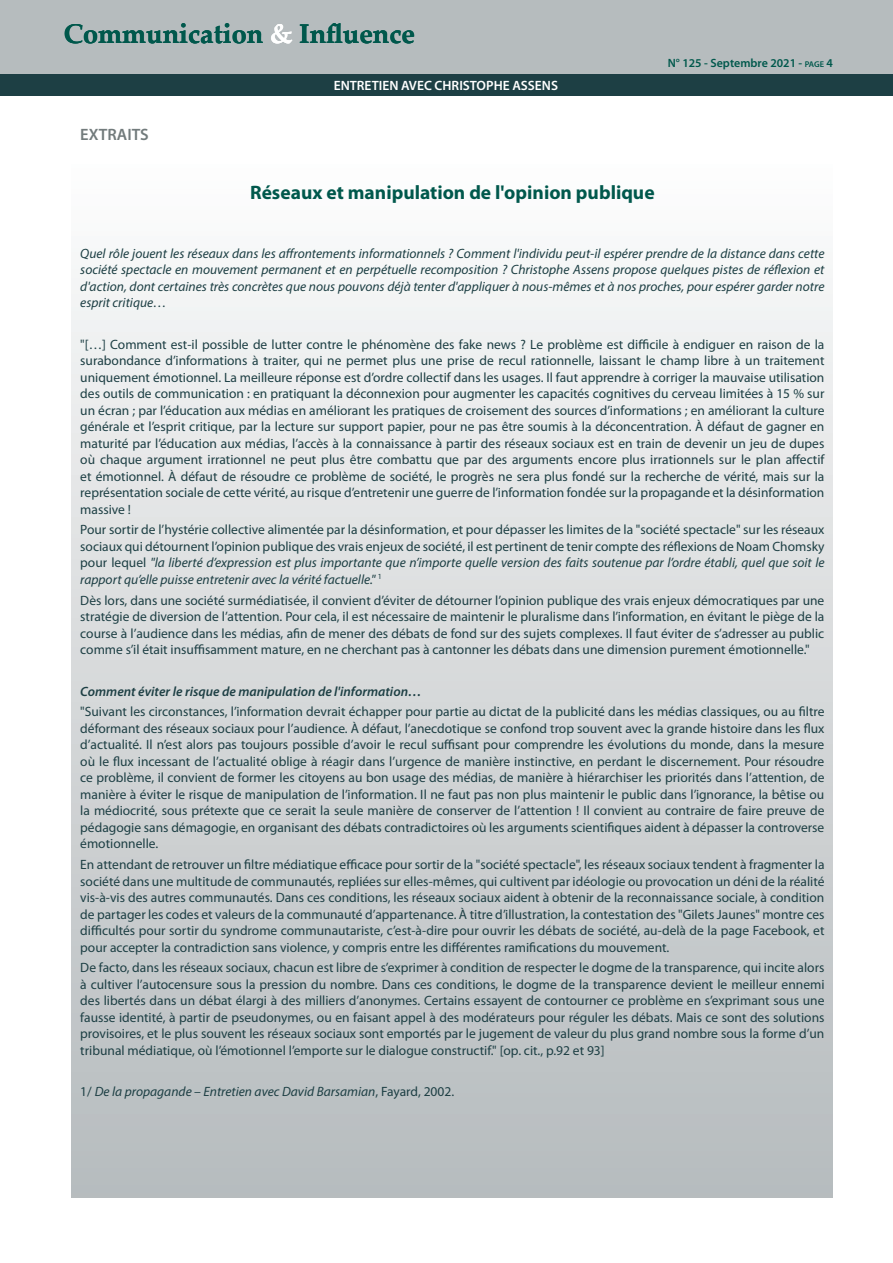
<style>
.page{position:relative;width:893px;height:1263px;background:#fff}
.page>*{position:absolute;margin:0;border:0;box-sizing:border-box;transform-origin:0 0}
.t1{font:700 27px "Palatino Linotype";color:#00584c}
.Titre_article_P1-4{font:700 19.5px "Myriad Pro";color:#00584c}
.Titre_colonnes{font:600 16.5px "Myriad Pro";color:#727b7c}
.Style_de_paragraphe{font:13.5px/16.5px "Myriad Pro";color:#1d3f44;text-align:justify}
.Style_de_paragraphe-2{font:italic 13.5px/16.5px "Myriad Pro";color:#1d3f44;text-align:justify}
.Style_de_paragraphe-3{font:italic 600 13.5px "Myriad Pro";color:#1d3f44}
.t2{font:600 13.5px "Myriad Pro";color:#fff}
.t3{font:600 12px "Myriad Pro";color:#00584c}
.s1{color:#fff}
.s2{font-size:8.4px}
.s3{font-style:italic}
.s4{font-style:normal}
</style>
<div class="page">
<div style="left:0;top:0;width:893px;height:74px;background:#b6bcbe"></div>
<div style="left:0;top:74px;width:893px;height:22px;background:#1d3f44"></div>
<div style="left:72px;top:125px;width:761px;height:1072px;background:linear-gradient(to bottom,#fff,#b4b9bc)"></div>
<p class="t1" style="left:64px;top:14px;width:353px">Communication <span class="s1">&amp;</span> Influence</p>
<p class="Titre_colonnes" style="left:80px;top:124px;width:70px">EXTRAITS</p>
<p class="t2" style="left:334px;top:77px;width:226px">ENTRETIEN AVEC CHRISTOPHE ASSENS</p>
<p class="t3" style="left:668px;top:55px;width:167px">N° 125 - Septembre 2021 - <span class="s2">page</span> 4</p>
<p class="Titre_article_P1-4" style="left:250px;top:180px;width:406px">Réseaux et manipulation de l'opinion publique</p>
<p class="Style_de_paragraphe-2" style="left:80px;top:245px;width:746px">Quel rôle jouent les réseaux dans les affrontements informationnels ? Comment l'individu peut-il espérer prendre de la distance dans cette société spectacle en mouvement permanent et en perpétuelle recomposition ? Christophe Assens propose quelques pistes de réflexion et d'action, dont certaines très concrètes que nous pouvons déjà tenter d'appliquer à nous-mêmes et à nos proches, pour espérer garder notre esprit critique…</p>
<p class="Style_de_paragraphe" style="left:80px;top:336px;width:746px">"[…] Comment est-il possible de lutter contre le phénomène des fake news ? Le problème est difficile à endiguer en raison de la surabondance d’informations à traiter, qui ne permet plus une prise de recul rationnelle, laissant le champ libre à un traitement uniquement émotionnel. La meilleure réponse est d’ordre collectif dans les usages. Il faut apprendre à corriger la mauvaise utilisation des outils de communication : en pratiquant la déconnexion pour augmenter les capacités cognitives du cerveau limitées à 15 % sur un écran ; par l’éducation aux médias en améliorant les pratiques de croisement des sources d’informations ; en améliorant la culture générale et l’esprit critique, par la lecture sur support papier, pour ne pas être soumis à la déconcentration. À défaut de gagner en maturité par l’éducation aux médias, l’accès à la connaissance à partir des réseaux sociaux est en train de devenir un jeu de dupes où chaque argument irrationnel ne peut plus être combattu que par des arguments encore plus irrationnels sur le plan affectif et émotionnel. À défaut de résoudre ce problème de société, le progrès ne sera plus fondé sur la recherche de vérité, mais sur la représentation sociale de cette vérité, au risque d’entretenir une guerre de l’information fondée sur la propagande et la désinformation massive !</p>
<p class="Style_de_paragraphe" style="left:80px;top:521px;width:746px">Pour sortir de l’hystérie collective alimentée par la désinformation, et pour dépasser les limites de la "société spectacle" sur les réseaux sociaux qui détournent l’opinion publique des vrais enjeux de société, il est pertinent de tenir compte des réflexions de Noam Chomsky pour lequel <span class="s3">"la liberté d’expression est plus importante que n’importe quelle version des faits soutenue par l’ordre établi, quel que soit le rapport qu’elle puisse entretenir avec la vérité factuelle."</span> <sup>1</sup></p>
<p class="Style_de_paragraphe" style="left:80px;top:592px;width:746px">Dès lors, dans une société surmédiatisée, il convient d’éviter de détourner l’opinion publique des vrais enjeux démocratiques par une stratégie de diversion de l’attention. Pour cela, il est nécessaire de maintenir le pluralisme dans l’information, en évitant le piège de la course à l’audience dans les médias, afin de mener des débats de fond sur des sujets complexes. Il faut éviter de s’adresser au public comme s’il était insuffisamment mature, en ne cherchant pas à cantonner les débats dans une dimension purement émotionnelle."</p>
<p class="Style_de_paragraphe-3" style="left:80px;top:682px;width:343px">Comment éviter le risque de manipulation de l'information…</p>
<p class="Style_de_paragraphe" style="left:80px;top:703px;width:746px">"Suivant les circonstances, l’information devrait échapper pour partie au dictat de la publicité dans les médias classiques, ou au filtre déformant des réseaux sociaux pour l’audience. À défaut, l’anecdotique se confond trop souvent avec la grande histoire dans les flux d’actualité. Il n’est alors pas toujours possible d’avoir le recul suffisant pour comprendre les évolutions du monde, dans la mesure où le flux incessant de l’actualité oblige à réagir dans l’urgence de manière instinctive, en perdant le discernement. Pour résoudre ce problème, il convient de former les citoyens au bon usage des médias, de manière à hiérarchiser les priorités dans l’attention, de manière à éviter le risque de manipulation de l’information. Il ne faut pas non plus maintenir le public dans l’ignorance, la bêtise ou la médiocrité, sous prétexte que ce serait la seule manière de conserver de l’attention ! Il convient au contraire de faire preuve de pédagogie sans démagogie, en organisant des débats contradictoires où les arguments scientifiques aident à dépasser la controverse émotionnelle.</p>
<p class="Style_de_paragraphe" style="left:80px;top:856px;width:746px">En attendant de retrouver un filtre médiatique efficace pour sortir de la "société spectacle", les réseaux sociaux tendent à fragmenter la société dans une multitude de communautés, repliées sur elles-mêmes, qui cultivent par idéologie ou provocation un déni de la réalité vis-à-vis des autres communautés. Dans ces conditions, les réseaux sociaux aident à obtenir de la reconnaissance sociale, à condition de partager les codes et valeurs de la communauté d’appartenance. À titre d’illustration, la contestation des "Gilets Jaunes" montre ces difficultés pour sortir du syndrome communautariste, c’est-à-dire pour ouvrir les débats de société, au-delà de la page Facebook, et pour accepter la contradiction sans violence, y compris entre les différentes ramifications du mouvement.</p>
<p class="Style_de_paragraphe" style="left:80px;top:959px;width:746px">De facto, dans les réseaux sociaux, chacun est libre de s’exprimer à condition de respecter le dogme de la transparence, qui incite alors à cultiver l’autocensure sous la pression du nombre. Dans ces conditions, le dogme de la transparence devient le meilleur ennemi des libertés dans un débat élargi à des milliers d’anonymes. Certains essayent de contourner ce problème en s’exprimant sous une fausse identité, à partir de pseudonymes, ou en faisant appel à des modérateurs pour réguler les débats. Mais ce sont des solutions provisoires, et le plus souvent les réseaux sociaux sont emportés par le jugement de valeur du plus grand nombre sous la forme d’un tribunal médiatique, où l’émotionnel l’emporte sur le dialogue constructif." [op. cit., p.92 et 93]</p>
<p class="Style_de_paragraphe-2" style="left:80px;top:1083px;width:375px"><span class="s4">1/</span> De la propagande – Entretien avec David Barsamian<span class="s4">, Fayard, 2002.</span></p>
</div>
